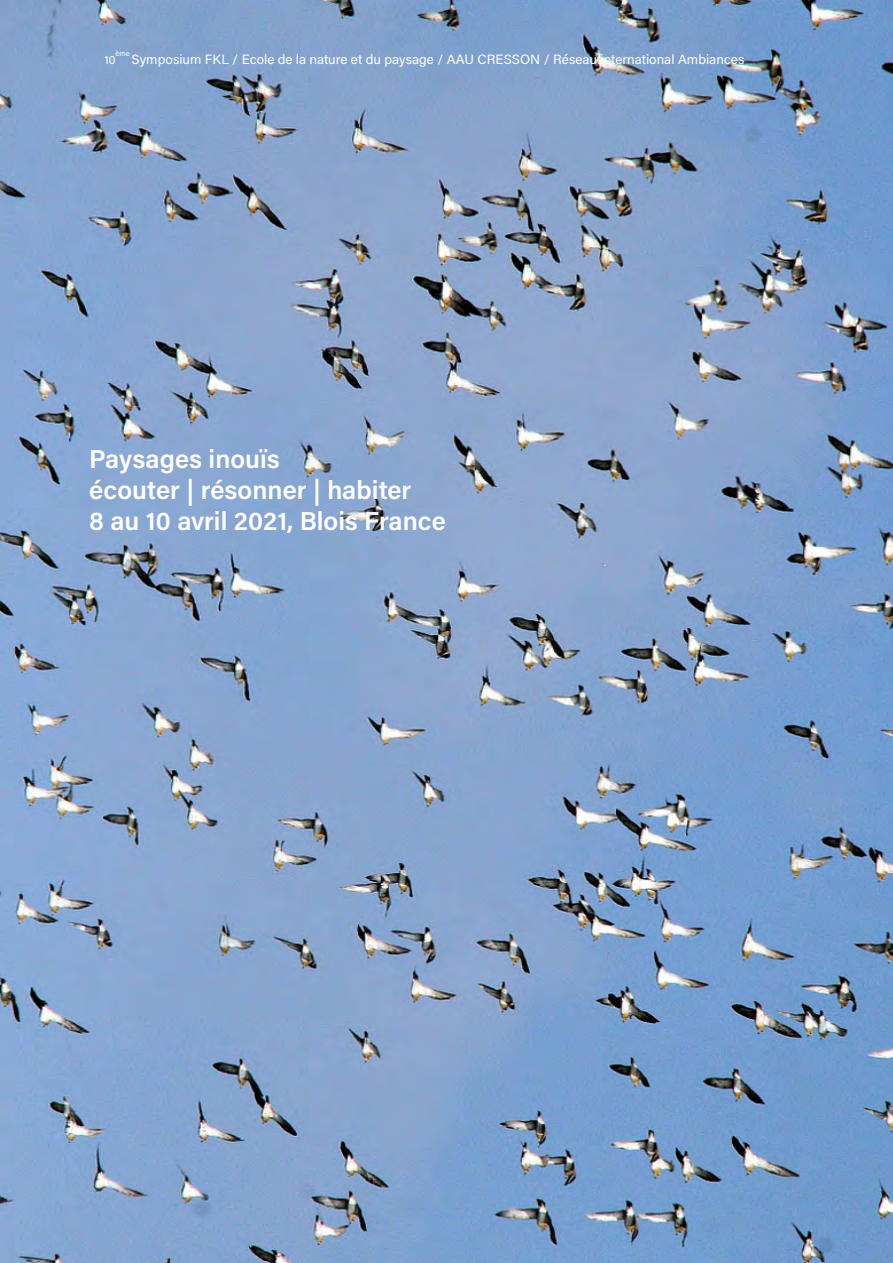
<style>
.page{position:relative;width:893px;height:1263px;background:#fff}
.page>*{position:absolute;margin:0;border:0;box-sizing:border-box;transform-origin:0 0}
.t1{font:25.95px "Acumin Variable Concept";letter-spacing:.045em;color:#fff}
.t2{font:13.5px "Acumin Variable Concept";letter-spacing:.02em;color:#fff}
.t3{font:12px "Acumin Variable Concept";color:#fff}
.t4{font:7.5px "Acumin Variable Concept";color:#fff}
</style>
<div class="page">
<img style="left:0;top:0;width:893px;height:1263px">
<p class="t4" style="left:116px;top:49px;width:16px">ème</p>
<p class="t2" style="left:132px;top:50px;width:614px">Symposium FKL / Ecole de la nature et du paysage / AAU CRESSON / Réseau international Ambiances</p>
<p class="t3" style="left:104px;top:52px;width:12px">10</p>
<p class="t1" style="left:89px;top:441px;width:191px">Paysages inouïs</p>
<p class="t1" style="left:89px;top:472px;width:322px">écouter | résonner | habiter</p>
<p class="t1" style="left:89px;top:503px;width:357px">8 au 10 avril 2021, Blois France</p>
</div>
